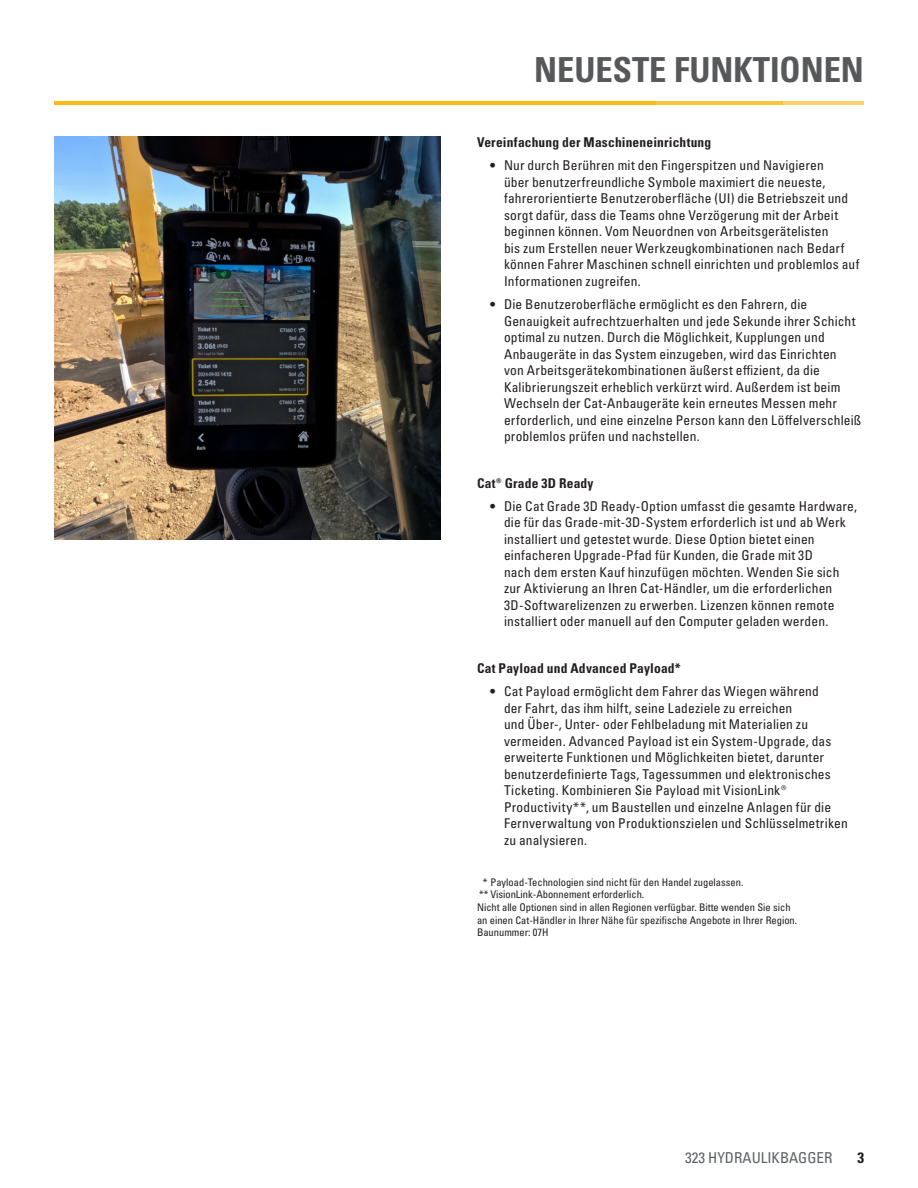
<style>
.page{position:relative;width:918px;height:1188px;background:#fff}
.page>*{position:absolute;margin:0;border:0;box-sizing:border-box;transform-origin:0 0}
.Headline_medium_gray{font:34.5px "Univers LTCYR 67 Bold Cond";color:#57585a}
.Running_footer-RH{font:condensed 15px "Univers LTCYR 57";color:#5d6163}
.t1{font:15px "Univers LTCYR 67 Bold Cond";color:#231f20}
.t2{font:condensed 13.5px/16.5px "Univers LTCYR 57";letter-spacing:.01em;color:#231f20}
.Feature_Ordered_List{font:13.5px "Univers LTCYR 67 Bold Cond";letter-spacing:.015em;color:#231f20}
.t3{font:condensed 10.5px/12.6px "Univers LTCYR 57";color:#231f20}
</style>
<div class="page">
<hr style="left:54px;top:101px;width:601px;height:4px;background:#fcba13">
<hr style="left:654px;top:101px;width:128px;height:4px;background:#fcc437">
<hr style="left:782px;top:101px;width:82px;height:4px;background:#fdd266">
<img style="left:54px;top:136px;width:387px;height:404px">
<p class="Headline_medium_gray" style="left:534px;top:48px;width:331px">NEUESTE FUNKTIONEN</p>
<p class="Feature_Ordered_List" style="left:477px;top:134px;width:236px">Vereinfachung der Maschineneinrichtung</p>
<p class="t2" style="left:504px;top:157px;width:357px;text-indent:-14px">• Nur durch Berühren mit den Fingerspitzen und Navigieren<br>über benutzerfreundliche Symbole maximiert die neueste, fahrerorientierte Benutzeroberfläche (UI) die Betriebszeit und sorgt dafür, dass die Teams ohne Verzögerung mit der Arbeit beginnen können. Vom Neuordnen von Arbeitsgerätelisten<br>bis zum Erstellen neuer Werkzeugkombinationen nach Bedarf können Fahrer Maschinen schnell einrichten und problemlos auf Informationen zugreifen.</p>
<p class="t2" style="left:504px;top:296px;width:359px;text-indent:-14px">• Die Benutzeroberfläche ermöglicht es den Fahrern, die Genauigkeit aufrechtzuerhalten und jede Sekunde ihrer Schicht optimal zu nutzen. Durch die Möglichkeit, Kupplungen und Anbaugeräte in das System einzugeben, wird das Einrichten<br>von Arbeitsgerätekombinationen äußerst effizient, da die Kalibrierungszeit erheblich verkürzt wird. Außerdem ist beim Wechseln der Cat-Anbaugeräte kein erneutes Messen mehr erforderlich, und eine einzelne Person kann den Löffelverschleiß problemlos prüfen und nachstellen.</p>
<p class="Feature_Ordered_List" style="left:477px;top:474px;width:118px">Cat® Grade 3D Ready</p>
<p class="t2" style="left:504px;top:497px;width:355px;text-indent:-14px">• Die Cat Grade 3D Ready-Option umfasst die gesamte Hardware, die für das Grade-mit-3D-System erforderlich ist und ab Werk installiert und getestet wurde. Diese Option bietet einen einfacheren Upgrade-Pfad für Kunden, die Grade mit 3D<br>nach dem ersten Kauf hinzufügen möchten. Wenden Sie sich zur Aktivierung an Ihren Cat-Händler, um die erforderlichen 3D-Softwarelizenzen zu erwerben. Lizenzen können remote installiert oder manuell auf den Computer geladen werden.</p>
<p class="Feature_Ordered_List" style="left:477px;top:660px;width:205px">Cat Payload und Advanced Payload*</p>
<p class="t2" style="left:504px;top:683px;width:345px;text-indent:-14px">• Cat Payload ermöglicht dem Fahrer das Wiegen während<br>der Fahrt, das ihm hilft, seine Ladeziele zu erreichen<br>und Über-, Unter- oder Fehlbeladung mit Materialien zu vermeiden. Advanced Payload ist ein System-Upgrade, das erweiterte Funktionen und Möglichkeiten bietet, darunter benutzerdefinierte Tags, Tagessummen und elektronisches Ticketing. Kombinieren Sie Payload mit VisionLink® Productivity**, um Baustellen und einzelne Anlagen für die Fernverwaltung von Produktionszielen und Schlüsselmetriken zu analysieren.</p>
<p class="t3" style="left:483px;top:876px;width:262px">* Payload-Technologien sind nicht für den Handel zugelassen.</p>
<p class="t3" style="left:479px;top:888px;width:166px">** VisionLink-Abonnement erforderlich.</p>
<p class="t3" style="left:477px;top:901px;width:322px">Nicht alle Optionen sind in allen Regionen verfügbar. Bitte wenden Sie sich an einen Cat-Händler in Ihrer Nähe für spezifische Angebote in Ihrer Region.<br>Baunummer: 07H</p>
<p class="Running_footer-RH" style="left:685px;top:1148px;width:149px">323 HYDRAULIKBAGGER</p>
<p class="t1" style="left:857px;top:1148px;width:8px">3</p>
</div>
